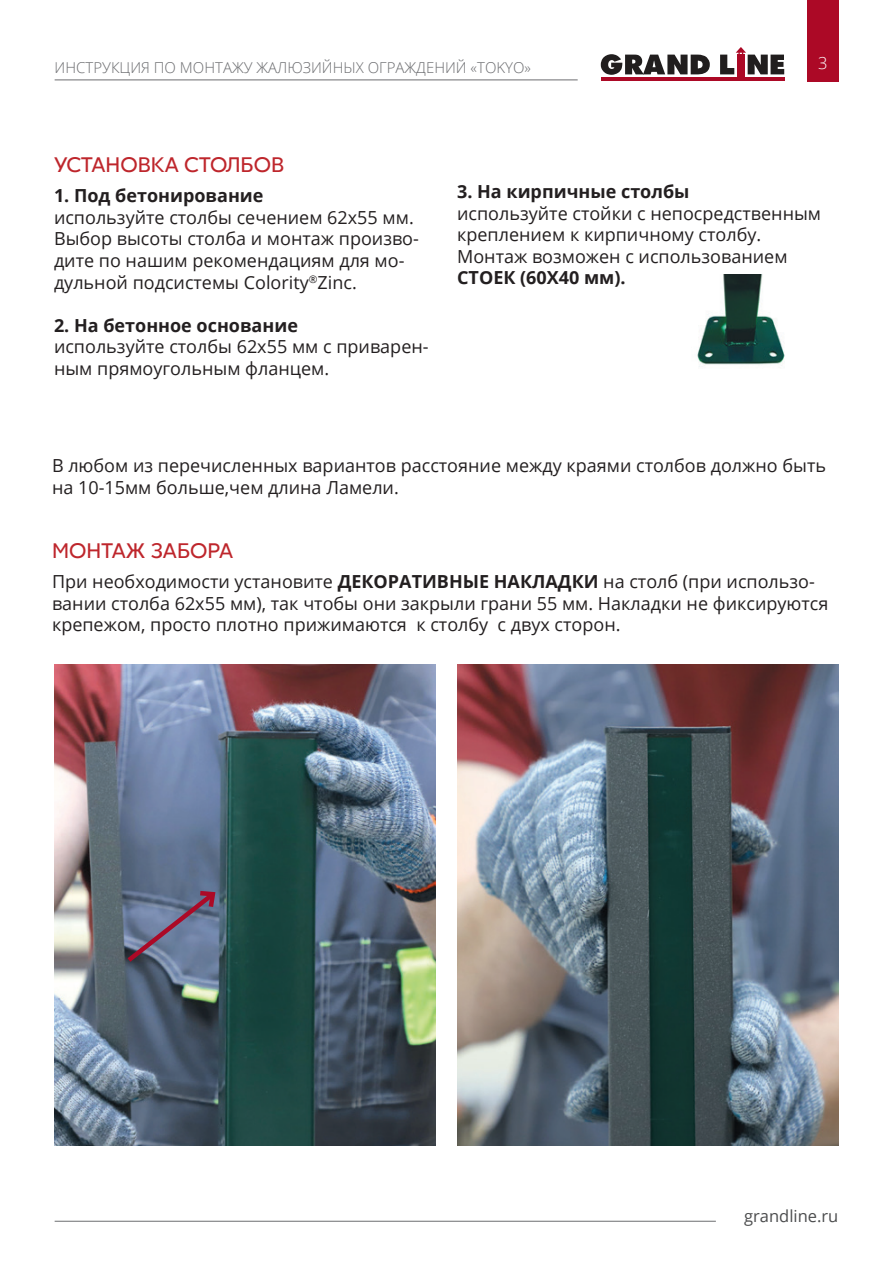
<style>
.page{position:relative;width:893px;height:1263px;background:#fff}
.page>*{position:absolute;margin:0;border:0;box-sizing:border-box;transform-origin:0 0}
.t1{font:21px "Red Ring";color:#be262c}
.t2{font:18px/21.6px "Open Sans";color:#231f20}
.t3{font:700 18px "Open Sans";color:#231f20}
.t4{font:16.5px "Open Sans";color:#4b4c4d}
.t5{font:300 16.5px "Open Sans";color:#fff}
.t6{font:300 15px "Open Sans";color:#6c6d70}
.s1{font-weight:700}
</style>
<div class="page">
<div style="left:807px;top:0;width:31px;height:81px;background:#ac0926"></div>
<div style="left:737px;top:55px;width:7px;height:24px;background:#ac0926"></div>
<hr style="left:601px;top:77px;width:183px;height:3px;background:#ac0926">
<svg style="left:601px;top:54px;width:109px;height:21px"></svg>
<svg style="left:720px;top:47px;width:64px;height:27px"></svg>
<hr style="left:55px;top:80px;width:523px;height:1px;background:#6c6d70">
<hr style="left:55px;top:1221px;width:661px;height:1px;background:#6c6d70">
<img style="left:697px;top:275px;width:88px;height:92px">
<img style="left:54px;top:665px;width:382px;height:480px">
<img style="left:457px;top:665px;width:382px;height:480px">
<svg style="left:123px;top:888px;width:96px;height:78px;background:#6c6f8d"></svg>
<p class="t6" style="left:55px;top:58px;width:478px">ИНСТРУКЦИЯ ПО МОНТАЖУ ЖАЛЮЗИЙНЫХ ОГРАЖДЕНИЙ «TOKYO»</p>
<p class="t5" style="left:818px;top:52px;width:11px">3</p>
<p class="t1" style="left:54px;top:151px;width:232px">УСТАНОВКА СТОЛБОВ</p>
<p class="t3" style="left:54px;top:183px;width:211px">1. Под бетонирование</p>
<p class="t2" style="left:54px;top:206px;width:366px">используйте столбы сечением 62х55 мм.<br>Выбор высоты столба и монтаж произво&shy;дите по нашим рекомендациям для мо&shy;дульной подсистемы Colority<sup>®</sup>Zinс.</p>
<p class="t3" style="left:54px;top:312px;width:245px">2. На бетонное основание</p>
<p class="t2" style="left:54px;top:336px;width:376px">используйте столбы 62х55 мм с приварен&shy;ным прямоугольным фланцем.</p>
<p class="t3" style="left:457px;top:179px;width:234px">3. На кирпичные столбы</p>
<p class="t2" style="left:457px;top:202px;width:366px">используйте стойки с непосредственным креплением к кирпичному столбу.<br>Монтаж возможен с использованием</p>
<p class="t3" style="left:457px;top:265px;width:170px">СТОЕК (60Х40 мм).</p>
<p class="t2" style="left:52px;top:455px;width:776px">В любом из перечисленных вариантов расстояние между краями столбов должно быть на 10-15мм больше,чем длина Ламели.</p>
<p class="t1" style="left:52px;top:537px;width:183px">МОНТАЖ ЗАБОРА</p>
<p class="t2" style="left:52px;top:570px;width:778px">При необходимости установите <span class="s1">ДЕКОРАТИВНЫЕ НАКЛАДКИ</span> на столб (при использо&shy;вании столба 62х55 мм), так чтобы они закрыли грани 55 мм. Накладки не фиксируются крепежом, просто плотно прижимаются к столбу с двух сторон.</p>
<p class="t4" style="left:744px;top:1204px;width:96px">grandline.ru</p>
</div>
